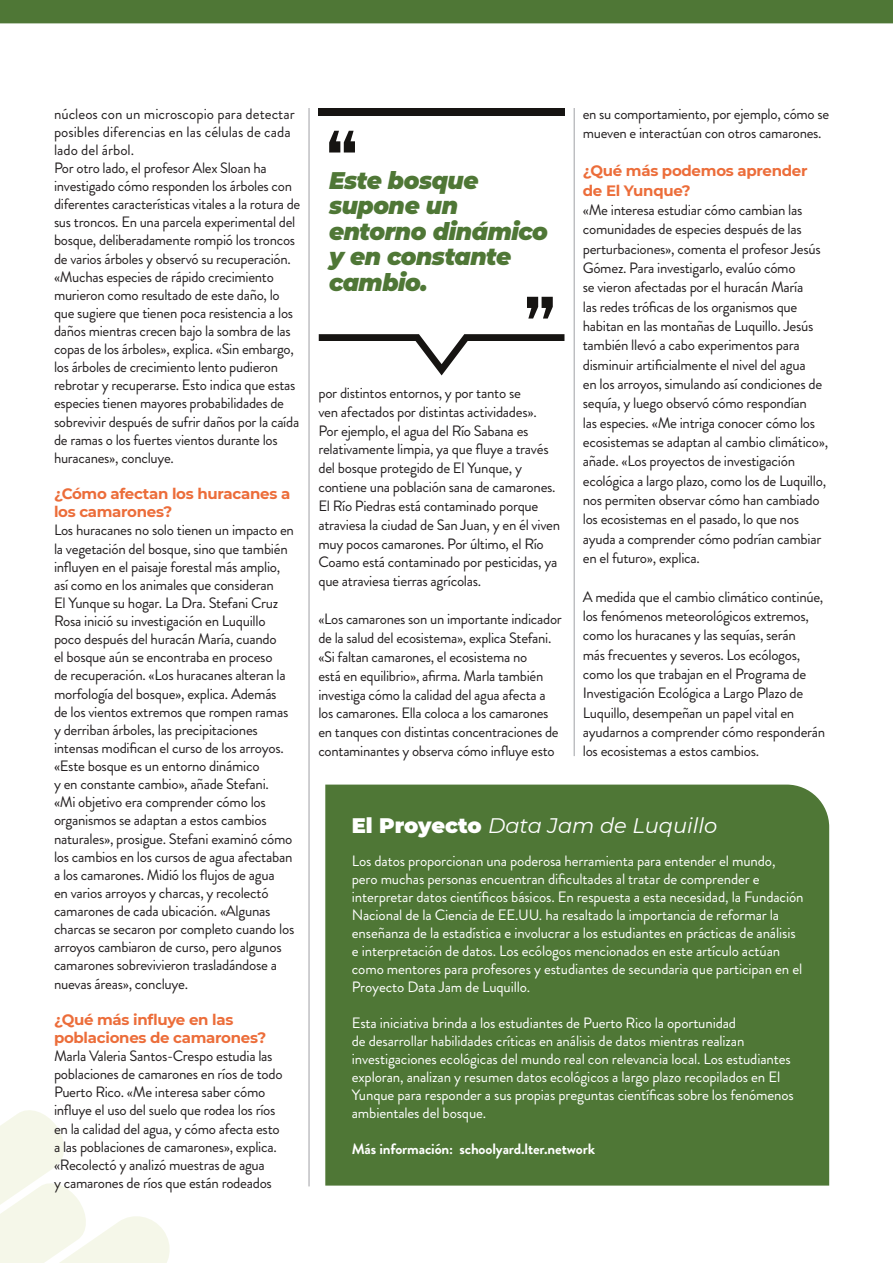
<style>
.page{position:relative;width:893px;height:1263px;background:#fff}
.page>*{position:absolute;margin:0;border:0;box-sizing:border-box;transform-origin:0 0}
.t1{font:italic 900 24px/25.5px "Montserrat";letter-spacing:-.02em;color:#4f7736}
.t2{font:italic 21px "Montserrat";color:#fff}
.t3{font:15px/18.1px "Brandon Grotesque";letter-spacing:-.02em;color:#231f20}
.t4{font:15px/18px "Brandon Grotesque";letter-spacing:-.01em;color:#fff}
.t5{font:700 15px/18.1px "Montserrat";letter-spacing:-.02em;color:#ec6d3a}
.t6{font:15px/18.1px "Brandon Grotesque";color:#231f20}
.t7{font:700 15px "Brandon Grotesque";letter-spacing:-.01em;color:#fff}
.s1{font-weight:900;font-style:normal}
</style>
<div class="page">
<div style="left:0;top:0;width:893px;height:23px;background:#4f7736"></div>
<svg style="left:0;top:1110px;width:170px;height:153px"></svg>
<div style="left:325px;top:784px;width:504px;height:401px;background:#4f7736"></div>
<hr style="left:309px;top:108px;width:1px;height:1078px;background:#a0a1a5">
<hr style="left:574px;top:108px;width:1px;height:648px;background:#a0a1a5">
<div style="left:319px;top:108px;width:245px;height:7px;background:#161412"></div>
<svg style="left:329px;top:131px;width:26px;height:22px"></svg>
<svg style="left:319px;top:334px;width:245px;height:41px"></svg>
<svg style="left:527px;top:297px;width:26px;height:22px"></svg>
<p class="t6" style="left:54px;top:104px;width:242px">núcleos con un microscopio para detectar posibles diferencias en las células de cada lado del árbol.</p>
<p class="t3" style="left:54px;top:159px;width:248px">Por otro lado, el profesor Alex Sloan ha investigado cómo responden los árboles con diferentes características vitales a la rotura de sus troncos. En una parcela experimental del bosque, deliberadamente rompió los troncos de varios árboles y observó su recuperación. «Muchas especies de rápido crecimiento murieron como resultado de este daño, lo que sugiere que tienen poca resistencia a los daños mientras crecen bajo la sombra de las copas de los árboles», explica. «Sin embargo, los árboles de crecimiento lento pudieron rebrotar y recuperarse. Esto indica que estas especies tienen mayores probabilidades de sobrevivir después de sufrir daños por la caída de ramas o los fuertes vientos durante los huracanes», concluye.</p>
<p class="t5" style="left:54px;top:484px;width:238px">¿Cómo afectan los huracanes a los camarones?</p>
<p class="t3" style="left:54px;top:521px;width:242px">Los huracanes no solo tienen un impacto en la vegetación del bosque, sino que también influyen en el paisaje forestal más amplio, así como en los animales que consideran<br>El Yunque su hogar. La Dra. Stefani Cruz Rosa inició su investigación en Luquillo poco después del huracán María, cuando<br>el bosque aún se encontraba en proceso<br>de recuperación. «Los huracanes alteran la morfología del bosque», explica. Además<br>de los vientos extremos que rompen ramas y derriban árboles, las precipitaciones intensas modifican el curso de los arroyos. «Este bosque es un entorno dinámico<br>y en constante cambio», añade Stefani.<br>«Mi objetivo era comprender cómo los organismos se adaptan a estos cambios naturales», prosigue. Stefani examinó cómo los cambios en los cursos de agua afectaban a los camarones. Midió los flujos de agua<br>en varios arroyos y charcas, y recolectó camarones de cada ubicación. «Algunas charcas se secaron por completo cuando los arroyos cambiaron de curso, pero algunos camarones sobrevivieron trasladándose a nuevas áreas», concluye.</p>
<p class="t5" style="left:54px;top:1010px;width:214px">¿Qué más influye en las poblaciones de camarones?</p>
<p class="t3" style="left:54px;top:1047px;width:230px">Marla Valeria Santos-Crespo estudia las poblaciones de camarones en ríos de todo Puerto Rico. «Me interesa saber cómo influye el uso del suelo que rodea los ríos en la calidad del agua, y cómo afecta esto a las poblaciones de camarones», explica. «Recolectó y analizó muestras de agua<br>y camarones de ríos que están rodeados</p>
<h1 class="t1" style="left:329px;top:166px;width:220px">Este bosque supone un entorno dinámico y en constante cambio.</h1>
<p class="t3" style="left:318px;top:383px;width:243px;line-height:18.9px">por distintos entornos, y por tanto se<br>ven afectados por distintas actividades».<br>Por ejemplo, el agua del Río Sabana es relativamente limpia, ya que fluye a través del bosque protegido de El Yunque, y contiene una población sana de camarones.<br>El Río Piedras está contaminado porque atraviesa la ciudad de San Juan, y en él viven muy pocos camarones. Por último, el Río Coamo está contaminado por pesticidas, ya que atraviesa tierras agrícolas.</p>
<p class="t3" style="left:318px;top:610px;width:245px;line-height:18.9px">«Los camarones son un importante indicador de la salud del ecosistema», explica Stefani. «Si faltan camarones, el ecosistema no<br>está en equilibrio», afirma. Marla también investiga cómo la calidad del agua afecta a los camarones. Ella coloca a los camarones en tanques con distintas concentraciones de contaminantes y observa cómo influye esto</p>
<p class="t3" style="left:583px;top:104px;width:248px;line-height:19.4px">en su comportamiento, por ejemplo, cómo se mueven e interactúan con otros camarones.</p>
<p class="t5" style="left:583px;top:161px;width:226px;line-height:19.4px">¿Qué más podemos aprender de El Yunque?</p>
<p class="t3" style="left:583px;top:200px;width:247px;line-height:19.4px">«Me interesa estudiar cómo cambian las comunidades de especies después de las perturbaciones», comenta el profesor Jesús Gómez. Para investigarlo, evalúo cómo<br>se vieron afectadas por el huracán María<br>las redes tróficas de los organismos que habitan en las montañas de Luquillo. Jesús también llevó a cabo experimentos para disminuir artificialmente el nivel del agua<br>en los arroyos, simulando así condiciones de sequía, y luego observó cómo respondían<br>las especies. «Me intriga conocer cómo los ecosistemas se adaptan al cambio climático», añade. «Los proyectos de investigación ecológica a largo plazo, como los de Luquillo, nos permiten observar cómo han cambiado los ecosistemas en el pasado, lo que nos ayuda a comprender cómo podrían cambiar en el futuro», explica.</p>
<p class="t3" style="left:583px;top:587px;width:244px;line-height:19.4px">A medida que el cambio climático continúe, los fenómenos meteorológicos extremos, como los huracanes y las sequías, serán<br>más frecuentes y severos. Los ecólogos, como los que trabajan en el Programa de Investigación Ecológica a Largo Plazo de Luquillo, desempeñan un papel vital en ayudarnos a comprender cómo responderán los ecosistemas a estos cambios.</p>
<p class="t2" style="left:352px;top:811px;width:367px"><span class="s1">El Proyecto</span> Data Jam de Luquillo</p>
<p class="t4" style="left:352px;top:852px;width:453px">Los datos proporcionan una poderosa herramienta para entender el mundo, pero muchas personas encuentran dificultades al tratar de comprender e interpretar datos científicos básicos. En respuesta a esta necesidad, la Fundación Nacional de la Ciencia de EE.UU. ha resaltado la importancia de reformar la enseñanza de la estadística e involucrar a los estudiantes en prácticas de análisis e interpretación de datos. Los ecólogos mencionados en este artículo actúan como mentores para profesores y estudiantes de secundaria que participan en el Proyecto Data Jam de Luquillo.</p>
<p class="t4" style="left:352px;top:1014px;width:443px">Esta iniciativa brinda a los estudiantes de Puerto Rico la oportunidad<br>de desarrollar habilidades críticas en análisis de datos mientras realizan investigaciones ecológicas del mundo real con relevancia local. Los estudiantes exploran, analizan y resumen datos ecológicos a largo plazo recopilados en El Yunque para responder a sus propias preguntas científicas sobre los fenómenos ambientales del bosque.</p>
<p class="t7" style="left:352px;top:1138px;width:245px">Más información: schoolyard.lter.network</p>
</div>
